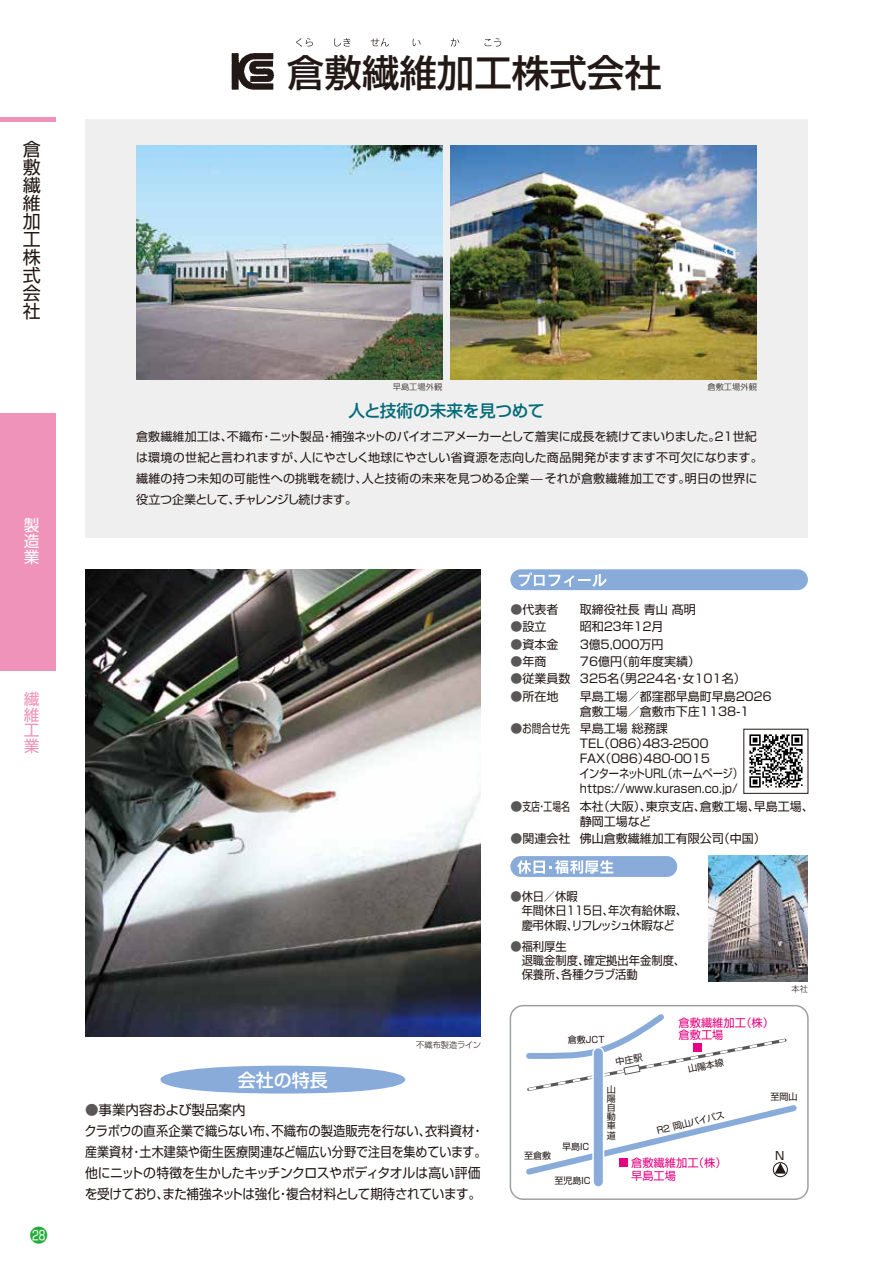
<style>
.page{position:relative;width:893px;height:1263px;background:#fff}
.page>*{position:absolute;margin:0;border:0;box-sizing:border-box;transform-origin:0 0}
.t1{font:500 37.5px "Shin Go Pro";color:#221815}
.t2{font:18px/18px "Shin Go Pro";color:#221815;text-align:justify}
.t3{font:500 18px "Shin Go Pro";color:#fff}
.t4{font:500 16.65px "Shin Go Pro";letter-spacing:-.02em;color:#006a79}
.t5{font:15.75px/15.8px "Shin Go Pro";color:#ef93bb;text-align:justify}
.t6{font:15.75px/15.8px "Shin Go Pro";color:#fff;text-align:justify}
.t7{font:13.5px/21px "Shin Go Pro";letter-spacing:-.005em;color:#221815}
.t8{font:12px/17.4px "Shin Go Pro";color:#221815}
.t9{font:12px/15px "Shin Go Pro";letter-spacing:-.03em;color:#221815}
.t10{font:12px/14.4px "Shin Go Pro";color:#221815;scale:.94 1}
.t11{font:12px "Shin Go Pro";color:#221815;scale:.73 1}
.t12{font:12px "Shin Go Pro";color:#221815;scale:.8 1}
.t13{font:11.4px "Shin Go Pro";color:#221815}
.t14{font:11.25px/12.8px "Shin Go Pro";color:#e4007f}
.t15{font:9px/9px "Shin Go Pro";color:#221815;text-align:justify}
.t16{font:300 8.25px "Shin Go Pro";color:#221815}
.s1{color:#595757}
</style>
<div class="page">
<img style="left:708px;top:856px;width:100px;height:126px">
<div style="left:160px;top:1066px;width:245px;height:27px;background:#88abda;border-radius:50%"></div>
<div style="left:85px;top:119px;width:723px;height:419px;background:#efefef"></div>
<div style="left:510px;top:1005px;width:299px;height:195px;border:2px solid #9fa0a0;border-radius:13px"></div>
<div style="left:510px;top:569px;width:298px;height:21px;background:#88abda;border-radius:10px"></div>
<svg style="left:519px;top:572px;width:88px;height:15px"></svg>
<div style="left:510px;top:856px;width:167px;height:21px;background:#88abda;border-radius:10px"></div>
<svg style="left:517px;top:860px;width:96px;height:14px"></svg>
<svg style="left:526px;top:1105px;width:271px;height:73px"></svg>
<div style="left:592px;top:1053px;width:12px;height:129px;background:#e9eff8"></div>
<div style="left:594px;top:1053px;width:9px;height:129px;background:#88abda"></div>
<div style="left:619px;top:1158px;width:9px;height:9px;background:#e4007f"></div>
<svg style="left:296px;top:38px;width:17px;height:9px"></svg>
<svg style="left:334px;top:38px;width:17px;height:9px"></svg>
<svg style="left:371px;top:38px;width:18px;height:9px"></svg>
<svg style="left:412px;top:39px;width:9px;height:7px"></svg>
<svg style="left:451px;top:38px;width:8px;height:8px"></svg>
<svg style="left:484px;top:38px;width:17px;height:9px"></svg>
<img style="left:231px;top:53px;width:44px;height:37px">
<img style="left:743px;top:728px;width:65px;height:66px">
<img style="left:85px;top:569px;width:396px;height:468px">
<img style="left:136px;top:145px;width:306px;height:234px">
<img style="left:451px;top:145px;width:306px;height:234px">
<div style="left:0;top:413px;width:55px;height:258px;background:#ef93bb"></div>
<hr style="left:0;top:117px;width:55px;height:4px;background:#ef93bb">
<svg style="left:526px;top:1014px;width:261px;height:79px"></svg>
<h2 class="t2" style="left:23px;top:138px;width:19px">倉敷繊維加工株式会社</h2>
<h3 class="t6" style="left:24px;top:515px;width:17px">製造業</h3>
<h3 class="t5" style="left:24px;top:689px;width:17px">繊維工業</h3>
<h1 class="t1" style="left:287px;top:42px;width:376px">倉敷繊維加工株式会社</h1>
<p class="t16" style="left:393px;top:380px;width:51px">早島工場外観</p>
<p class="t16" style="left:707px;top:380px;width:51px">倉敷工場外観</p>
<h3 class="t4" style="left:348px;top:397px;width:198px">人と技術の未来を見つめて</h3>
<p class="t8" style="left:136px;top:424px;width:628px;line-height:21px">倉敷繊維加工は、不織布・ニット製品・補強ネットのパイオニアメーカーとして着実に成長を続けてまいりました。２１世紀は環境の世紀と言われますが、人にやさしく地球にやさしい省資源を志向した商品開発がますます不可欠になります。繊維の持つ未知の可能性への挑戦を続け、人と技術の未来を見つめる企業̶それが倉敷繊維加工です。明日の世界に役立つ企業として、チャレンジし続けます。</p>
<p class="t8" style="left:510px;top:599px;width:49px"><span class="s1">●</span>代表者</p>
<p class="t8" style="left:510px;top:617px;width:37px"><span class="s1">●</span>設立</p>
<p class="t8" style="left:510px;top:634px;width:49px"><span class="s1">●</span>資本金</p>
<p class="t8" style="left:510px;top:651px;width:37px"><span class="s1">●</span>年商</p>
<p class="t8" style="left:510px;top:668px;width:61px"><span class="s1">●</span>従業員数</p>
<p class="t8" style="left:510px;top:686px;width:49px"><span class="s1">●</span>所在地</p>
<p class="t12" style="left:510px;top:719px;width:76px"><span class="s1">●</span>お問合せ先</p>
<p class="t11" style="left:510px;top:796px;width:83px"><span class="s1">●</span>支店・工場名</p>
<p class="t8" style="left:510px;top:828px;width:61px"><span class="s1">●</span>関連会社</p>
<p class="t8" style="left:578px;top:599px;width:196px">取締役社長 青山 髙明<br>昭和２３年１２月<br>３億５,０００万円<br>76億円（前年度実績）<br>325名（男２24名・女101名）<br>早島工場／都窪郡早島町早島２０２６</p>
<p class="t8" style="left:580px;top:701px;width:171px">倉敷工場／倉敷市下庄1138-1早島工場 総務課</p>
<p class="t9" style="left:580px;top:735px;width:165px">TEL（０８６）４８３-２５００<br>FAX（０８６）４８０-００１５<br>インターネットURL（ホームページ）https://www.kurasen.co.jp/</p>
<p class="t8" style="left:580px;top:797px;width:235px;line-height:15px">本社（大阪）、東京支店、倉敷工場、早島工場、静岡工場など</p>
<p class="t8" style="left:580px;top:828px;width:187px">佛山倉敷繊維加工有限公司（中国）</p>
<h2 class="t3" style="left:238px;top:1065px;width:91px">会社の特長</h2>
<p class="t16" style="left:416px;top:1038px;width:66px">不織布製造ライン</p>
<p class="t7" style="left:84px;top:1097px;width:404px"><span class="s1">●</span>事業内容および製品案内<br>クラボウの直系企業で織らない布、不織布の製造販売を行ない、衣料資材・産業資材・土木建築や衛生医療関連など幅広い分野で注目を集めています。他にニットの特徴を生かしたキッチンクロスやボディタオルは高い評価を受けており、また補強ネットは強化・複合材料として期待されています。</p>
<p class="t10" style="left:510px;top:888px;width:189px"><span class="s1">●</span>休日／休暇<br>　年間休日１１５日、年次有給休暇、　慶弔休暇、リフレッシュ休暇など</p>
<p class="t10" style="left:510px;top:937px;width:187px"><span class="s1">●</span>福利厚生<br>　退職金制度、確定拠出年金制度、　保養所、各種クラブ活動</p>
<p class="t15" style="left:568px;top:1034px;width:38px">倉敷JCT</p>
<p class="t14" style="left:678px;top:1014px;width:97px">倉敷繊維加工（株）倉敷工場</p>
<p class="t16" style="left:791px;top:982px;width:18px">本社</p>
<p class="t15" style="left:524px;top:1150px;width:28px">至倉敷</p>
<p class="t15" style="left:562px;top:1141px;width:29px">早島IC</p>
<p class="t15" style="left:554px;top:1175px;width:38px">至児島IC</p>
<p class="t15" style="left:607px;top:1084px;width:10px">山陽自動車道</p>
<p class="t15" style="left:687px;top:1063px;width:38px;rotate:-11deg">山陽本線</p>
<p class="t15" style="left:656px;top:1125px;width:71px;rotate:-14deg">R２ 岡山バイパス</p>
<p class="t14" style="left:631px;top:1155px;width:97px">倉敷繊維加工（株）早島工場</p>
<p class="t15" style="left:770px;top:1091px;width:28px">至岡山</p>
<p class="t13" style="left:775px;top:1147px;width:11px">N</p>
</div>
